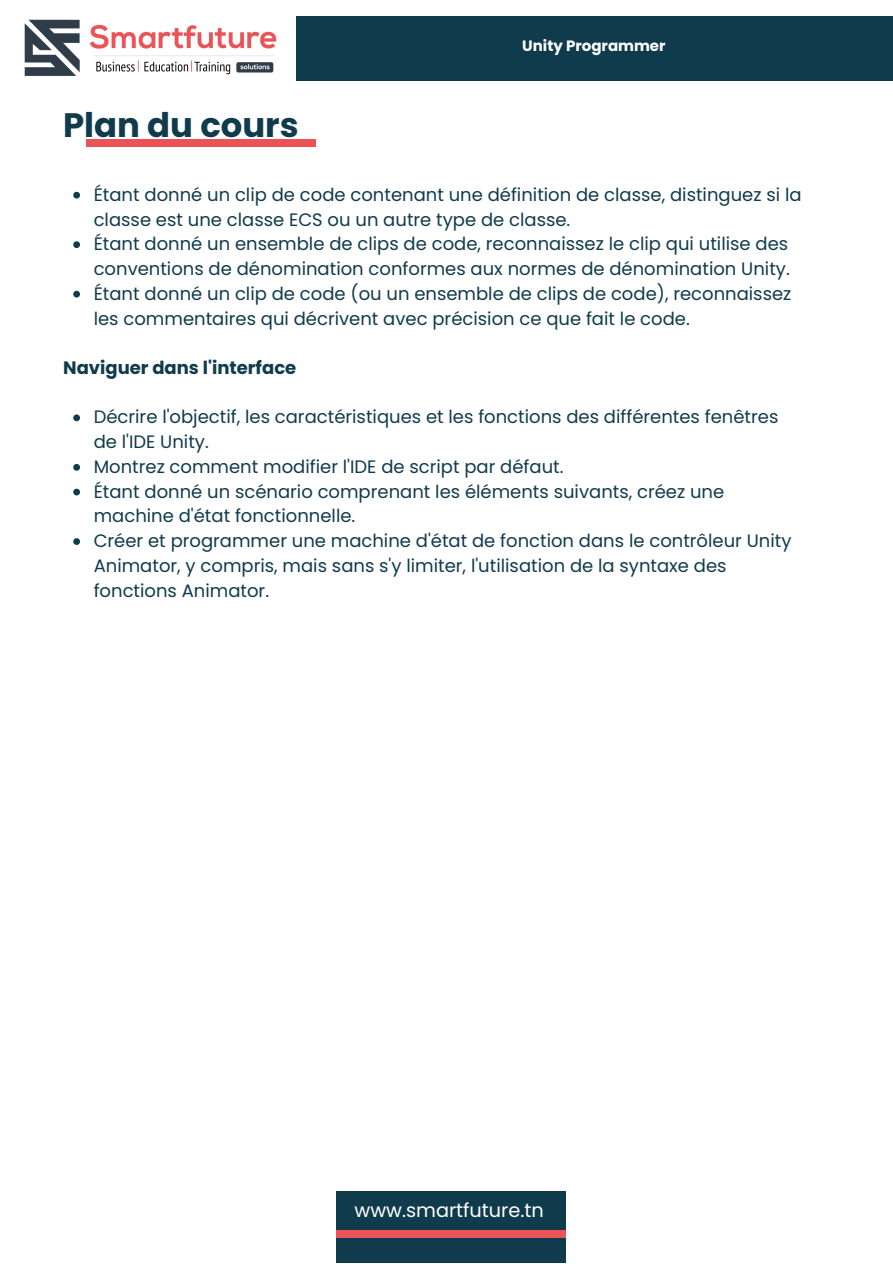
<style>
.page{position:relative;width:893px;height:1264px;background:#fff}
.page>*{position:absolute;margin:0;border:0;box-sizing:border-box;transform-origin:0 0}
.t1{font:700 33.9px "Poppins";color:#103b4d}
.t2{font:19.2px "Poppins";color:#fff}
.t3{font:18px/24.8px "Poppins";color:#103b4d}
.t4{font:700 18px "Poppins";color:#103b4d}
.t5{font:700 15px "Poppins";color:#fff}
</style>
<div class="page">
<img style="left:24px;top:19px;width:253px;height:57px">
<div style="left:296px;top:16px;width:596px;height:65px;background:#103b4d"></div>
<div style="left:336px;top:1191px;width:229px;height:71px;background:#103b4d"></div>
<div style="left:336px;top:1230px;width:229px;height:7px;background:#ea5357"></div>
<svg style="left:73px;top:192px;width:7px;height:6px"></svg>
<svg style="left:73px;top:241px;width:7px;height:7px"></svg>
<svg style="left:73px;top:291px;width:7px;height:6px"></svg>
<svg style="left:73px;top:414px;width:7px;height:7px"></svg>
<svg style="left:73px;top:464px;width:7px;height:6px"></svg>
<svg style="left:73px;top:488px;width:7px;height:7px"></svg>
<svg style="left:73px;top:538px;width:7px;height:7px"></svg>
<div style="left:87px;top:139px;width:228px;height:7px;background:#ea5357"></div>
<p class="t1" style="left:63px;top:101px;width:237px">Plan du cours</p>
<p class="t5" style="left:522px;top:35px;width:145px">Unity Programmer</p>
<p class="t3" style="left:94px;top:182px;width:709px">Étant donné un clip de code contenant une définition de classe, distinguez si la classe est une classe ECS ou un autre type de classe.</p>
<p class="t3" style="left:94px;top:231px;width:697px">Étant donné un ensemble de clips de code, reconnaissez le clip qui utilise des conventions de dénomination conformes aux normes de dénomination Unity.</p>
<p class="t3" style="left:94px;top:281px;width:699px">Étant donné un clip de code (ou un ensemble de clips de code), reconnaissez les commentaires qui décrivent avec précision ce que fait le code.</p>
<p class="t4" style="left:63px;top:355px;width:235px">Naviguer dans l'interface</p>
<p class="t3" style="left:94px;top:405px;width:686px">Décrire l'objectif, les caractéristiques et les fonctions des différentes fenêtres de l'IDE Unity.</p>
<p class="t3" style="left:94px;top:454px;width:471px">Montrez comment modifier l'IDE de script par défaut.</p>
<p class="t3" style="left:94px;top:479px;width:632px">Étant donné un scénario comprenant les éléments suivants, créez une machine d'état fonctionnelle.</p>
<p class="t3" style="left:94px;top:528px;width:699px">Créer et programmer une machine d'état de fonction dans le contrôleur Unity<br>Animator, y compris, mais sans s'y limiter, l'utilisation de la syntaxe des fonctions Animator.</p>
<p class="t2" style="left:354px;top:1197px;width:191px">www.smartfuture.tn</p>
</div>
